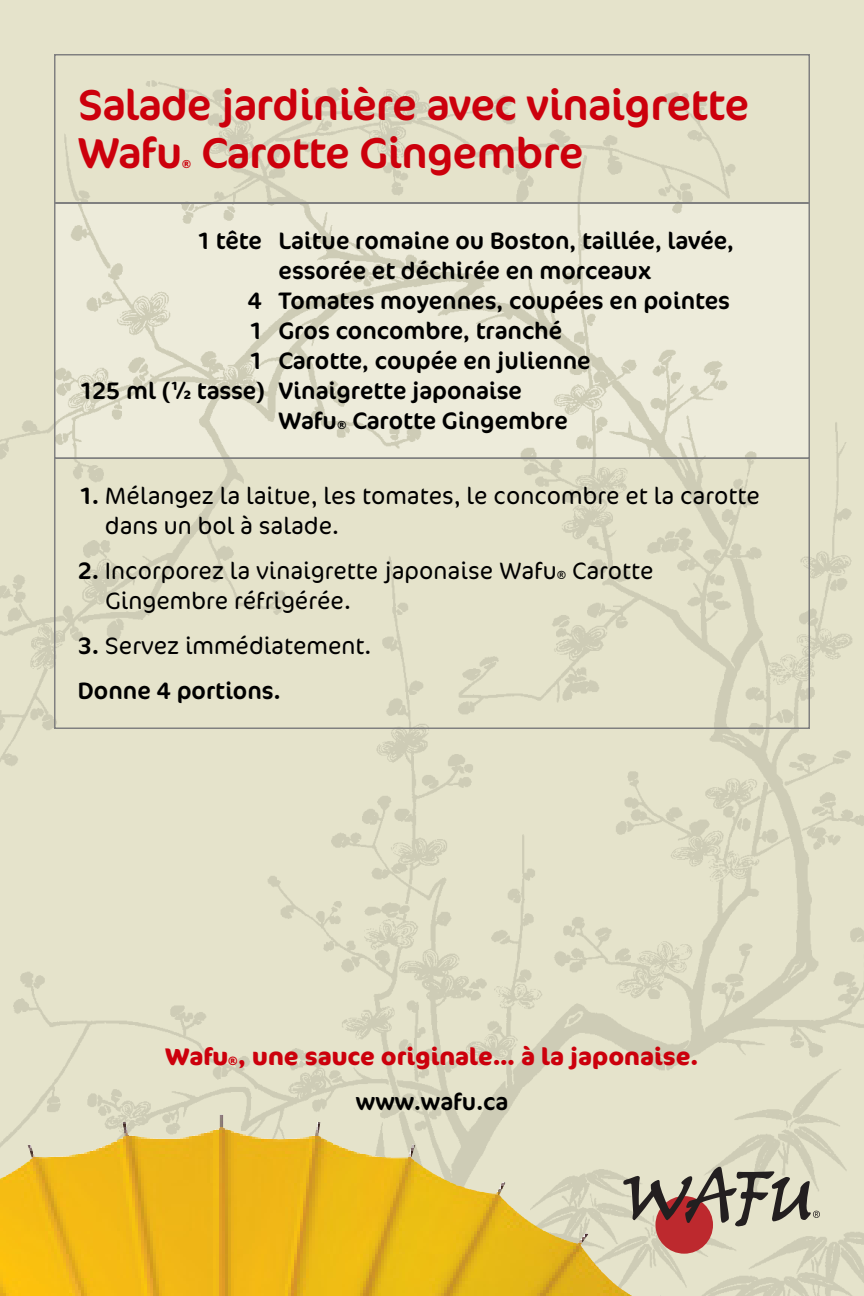
<style>
.page{position:relative;width:864px;height:1296px;background:#fff}
.page>*{position:absolute;margin:0;border:0;box-sizing:border-box;transform-origin:0 0}
.t1{font:43.5px/48px "Cocon OT";letter-spacing:-.01em;color:#cc000c}
.t2{font:24px "Cocon OT";color:#000}
.t3{font:300 24px/30px "Cocon OT";color:#000}
.t4{font:700 24px/45px "Cocon OT";color:#cc000c;text-align:center}
.t5{font:12px "Cocon OT";color:#cc000c}
.s1{font-weight:700;font-size:12px}
.s2{font-size:12px}
.s3{font-weight:400}
.s4{font-weight:400;color:#000}
</style>
<div class="page">
<img style="left:0;top:14px;width:864px;height:1282px">
<svg style="left:53px;top:53px;width:758px;height:407px"></svg>
<div style="left:54px;top:458px;width:756px;height:271px;border:2px solid #808080"></div>
<img style="left:220px;top:1114px;width:191px;height:44px">
<div style="left:655px;top:1196px;width:58px;height:58px;background:#bd292e;border-radius:50%"></div>
<svg style="left:623px;top:1167px;width:197px;height:60px"></svg>
<h1 class="t1" style="left:78px;top:86px;width:672px">Salade jardinière avec vinaigrette<br>Wafu Carotte Gingembre</h1>
<p class="t5" style="left:182px;top:159px;width:11px">®</p>
<p class="t2" style="left:196px;top:232px;width:540px">1 tête Laitue romaine ou Boston, taillée, lavée,</p>
<p class="t2" style="left:279px;top:262px;width:374px">essorée et déchirée en morceaux</p>
<p class="t2" style="left:248px;top:292px;width:484px">4 Tomates moyennes, coupées en pointes</p>
<p class="t2" style="left:248px;top:322px;width:316px">1 Gros concombre, tranché</p>
<p class="t2" style="left:248px;top:352px;width:344px">1 Carotte, coupée en julienne</p>
<p class="t2" style="left:78px;top:382px;width:445px">125 ml (<sup>1</sup>/<span class="s1">2</span> tasse) Vinaigrette japonaise</p>
<p class="t2" style="left:279px;top:412px;width:291px">Wafu<span class="s2">®</span> Carotte Gingembre</p>
<p class="t3" style="left:105px;top:483px;width:656px;text-indent:-27px"><span class="s3">1.</span> Mélangez la laitue, les tomates, le concombre et la carotte dans un bol à salade.</p>
<p class="t3" style="left:105px;top:558px;width:550px;text-indent:-27px"><span class="s3">2.</span> Incorporez la vinaigrette japonaise Wafu<span class="s2">®</span> Carotte<br>Gingembre réfrigérée.</p>
<p class="t3" style="left:78px;top:626px;width:295px;line-height:45px"><span class="s3">3.</span> Servez immédiatement.<br><span class="s3">Donne 4 portions.</span></p>
<p class="t4" style="left:165px;top:1037px;width:535px">Wafu<span class="s2">®</span>, une sauce originale… à la japonaise. <span class="s4">www.wafu.ca</span></p>
</div>
